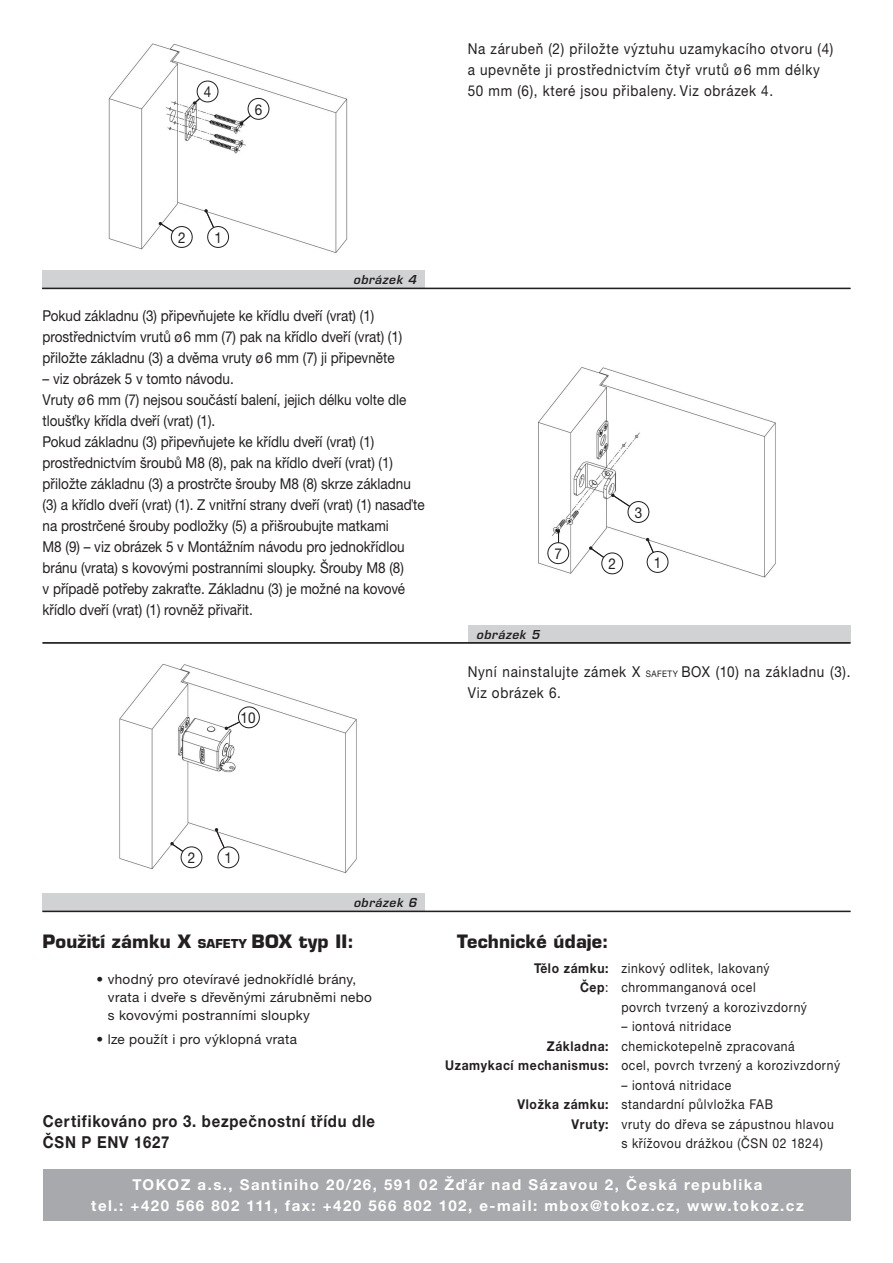
<style>
.page{position:relative;width:893px;height:1263px;background:#fff}
.page>*{position:absolute;margin:0;border:0;box-sizing:border-box;transform-origin:0 0}
.t1{font:700 18px "Eurostile LTCE";letter-spacing:.01em;color:#231f20}
.t2{font:700 16.5px "Helvetica Neue CE";letter-spacing:.05em;color:#231f20;scale:.9 1}
.t3{font:15px/21px "Helvetica Neue CE";color:#231f20;scale:.9 1}
.t4{font:15px/21px "Helvetica Neue CE";letter-spacing:.05em;color:#231f20;scale:.9 1}
.t5{font:700 15px "Helvetica Neue CE";letter-spacing:.1em;color:#fff}
.t6{font:13.5px "Helvetica Neue CE";letter-spacing:.05em;color:#231f20;scale:.9 1}
.t7{font:13.5px "Helvetica Neue CE";letter-spacing:.025em;color:#231f20}
.t8{font:700 13.5px "Helvetica Neue CE";letter-spacing:.05em;color:#231f20;scale:.9 1}
.t9{font:italic 600 12px "Eurostile LTCE";letter-spacing:.05em;color:#231f20}
.s1{font-size:9px}
.s2{font-size:12px}
.s3{font-weight:400}
</style>
<div class="page">
<img style="left:119px;top:664px;width:238px;height:209px">
<div style="left:468px;top:625px;width:382px;height:17px;background:#d1d2d4"></div>
<hr style="left:43px;top:642px;width:807px;height:2px;background:#231f20">
<img style="left:94px;top:43px;width:259px;height:228px">
<img style="left:538px;top:367px;width:238px;height:211px">
<div style="left:43px;top:894px;width:382px;height:17px;background:#d1d2d4"></div>
<hr style="left:43px;top:911px;width:807px;height:1px;background:#231f20">
<div style="left:43px;top:1169px;width:808px;height:51px;background:#a8a9ad"></div>
<div style="left:42px;top:271px;width:383px;height:17px;background:#d1d2d4"></div>
<hr style="left:42px;top:288px;width:808px;height:1px;background:#231f20">
<svg style="left:204px;top:209px;width:14px;height:28px"></svg>
<svg style="left:159px;top:222px;width:23px;height:15px"></svg>
<div style="left:197px;top:81px;width:21px;height:21px;background:#fff;border-radius:50%"></div>
<div style="left:197px;top:81px;width:21px;height:21px;border:1px solid #231f20;border-radius:50%"></div>
<div style="left:208px;top:227px;width:21px;height:20px;background:#fff;border-radius:50%"></div>
<div style="left:207px;top:226px;width:22px;height:22px;border:1px solid #231f20;border-radius:50%"></div>
<div style="left:171px;top:227px;width:21px;height:20px;background:#fff;border-radius:50%"></div>
<div style="left:171px;top:226px;width:21px;height:22px;border:1px solid #231f20;border-radius:50%"></div>
<div style="left:602px;top:553px;width:21px;height:21px;background:#fff;border-radius:50%"></div>
<div style="left:602px;top:553px;width:21px;height:21px;border:1px solid #231f20;border-radius:50%"></div>
<svg style="left:646px;top:538px;width:12px;height:24px"></svg>
<svg style="left:557px;top:529px;width:3px;height:13px"></svg>
<div style="left:548px;top:543px;width:21px;height:21px;background:#fff;border-radius:50%"></div>
<div style="left:548px;top:542px;width:21px;height:22px;border:1px solid #231f20;border-radius:50%"></div>
<svg style="left:193px;top:91px;width:15px;height:14px"></svg>
<svg style="left:240px;top:108px;width:19px;height:17px"></svg>
<div style="left:248px;top:98px;width:21px;height:21px;background:#fff;border-radius:50%"></div>
<div style="left:248px;top:98px;width:21px;height:21px;border:1px solid #231f20;border-radius:50%"></div>
<div style="left:647px;top:551px;width:21px;height:21px;background:#fff;border-radius:50%"></div>
<div style="left:647px;top:551px;width:21px;height:22px;border:1px solid #231f20;border-radius:50%"></div>
<svg style="left:589px;top:546px;width:24px;height:18px"></svg>
<svg style="left:611px;top:494px;width:28px;height:18px"></svg>
<div style="left:628px;top:501px;width:21px;height:21px;background:#fff;border-radius:50%"></div>
<div style="left:628px;top:501px;width:21px;height:22px;border:1px solid #231f20;border-radius:50%"></div>
<svg style="left:170px;top:842px;width:22px;height:16px"></svg>
<div style="left:181px;top:847px;width:21px;height:21px;background:#fff;border-radius:50%"></div>
<div style="left:181px;top:847px;width:21px;height:21px;border:1px solid #231f20;border-radius:50%"></div>
<svg style="left:215px;top:828px;width:14px;height:29px"></svg>
<svg style="left:225px;top:717px;width:24px;height:13px"></svg>
<div style="left:238px;top:707px;width:21px;height:21px;background:#fff;border-radius:50%"></div>
<div style="left:238px;top:707px;width:22px;height:21px;border:1px solid #231f20;border-radius:50%"></div>
<div style="left:218px;top:847px;width:21px;height:21px;background:#fff;border-radius:50%"></div>
<div style="left:218px;top:847px;width:21px;height:21px;border:1px solid #231f20;border-radius:50%"></div>
<p class="t3" style="left:204px;top:82px;width:10px">4</p>
<p class="t3" style="left:255px;top:99px;width:10px">6</p>
<p class="t4" style="left:468px;top:39px;width:408px">Na zárubeň (2) přiložte výztuhu uzamykacího otvoru (4)</p>
<p class="t4" style="left:468px;top:60px;width:393px">a upevněte ji prostřednictvím čtyř vrutů ø 6 mm délky</p>
<p class="t4" style="left:468px;top:81px;width:341px">50 mm (6), které jsou přibaleny. Viz obrázek 4.</p>
<p class="t3" style="left:178px;top:227px;width:10px">2</p>
<p class="t3" style="left:214px;top:227px;width:10px">1</p>
<p class="t9" style="left:353px;top:272px;width:65px">obrázek 4</p>
<p class="t3" style="left:43px;top:306px;width:401px">Pokud základnu (3) připevňujete ke křídlu dveří (vrat) (1) prostřednictvím vrutů ø 6 mm (7) pak na křídlo dveří (vrat) (1) přiložte základnu (3) a dvěma vruty ø 6 mm (7) ji připevněte</p>
<p class="t3" style="left:43px;top:369px;width:214px">– viz obrázek 5 v tomto návodu.</p>
<p class="t3" style="left:43px;top:390px;width:406px">Vruty ø 6 mm (7) nejsou součástí balení, jejich délku volte dle tloušťky křídla dveří (vrat) (1).</p>
<p class="t3" style="left:43px;top:432px;width:426px">Pokud základnu (3) připevňujete ke křídlu dveří (vrat) (1) prostřednictvím šroubů M8 (8), pak na křídlo dveří (vrat) (1) přiložte základnu (3) a prostrčte šrouby M8 (8) skrze základnu (3) a křídlo dveří (vrat) (1). Z vnitřní strany dveří (vrat) (1) nasaďte na prostrčené šrouby podložky (5) a přišroubujte matkami<br>M8 (9) – viz obrázek 5 v Montážním návodu pro jednokřídlou bránu (vrata) s kovovými postranními sloupky. Šrouby M8 (8)<br>v případě potřeby zakraťte. Základnu (3) je možné na kovové křídlo dveří (vrat) (1) rovněž přivařit.</p>
<p class="t3" style="left:241px;top:707px;width:18px">10</p>
<p class="t3" style="left:554px;top:543px;width:10px">7</p>
<p class="t9" style="left:476px;top:627px;width:65px">obrázek 5</p>
<p class="t3" style="left:608px;top:554px;width:10px">2</p>
<p class="t3" style="left:635px;top:502px;width:10px">3</p>
<p class="t3" style="left:654px;top:552px;width:10px">1</p>
<p class="t4" style="left:468px;top:661px;width:427px">Nyní nainstalujte zámek X <span class="s1">SAFETY</span> BOX (10) na základnu (3).<br>Viz obrázek 6.</p>
<p class="t3" style="left:188px;top:847px;width:10px">2</p>
<p class="t3" style="left:225px;top:847px;width:10px">1</p>
<p class="t9" style="left:353px;top:895px;width:65px">obrázek 6</p>
<p class="t1" style="left:43px;top:930px;width:313px">Použití zámku X <span class="s2">SAFETY</span> BOX typ II:</p>
<p class="t7" style="left:97px;top:971px;width:261px">• vhodný pro otevíravé jednokřídlé brány,</p>
<p class="t7" style="left:108px;top:989px;width:266px">vrata i dveře s dřevěnými zárubněmi nebo</p>
<p class="t7" style="left:108px;top:1007px;width:203px">s kovovými postranními sloupky</p>
<p class="t7" style="left:97px;top:1031px;width:202px">• lze použít i pro výklopná vrata</p>
<p class="t2" style="left:43px;top:1111px;width:371px">Certifikováno pro 3. bezpečnostní třídu dle</p>
<p class="t2" style="left:43px;top:1132px;width:142px">ČSN P ENV 1627</p>
<p class="t1" style="left:457px;top:930px;width:153px">Technické údaje:</p>
<p class="t8" style="left:534px;top:959px;width:84px">Tělo zámku:</p>
<p class="t8" style="left:580px;top:979px;width:33px">Čep<span class="s3">:</span></p>
<p class="t8" style="left:547px;top:1037px;width:70px">Základna:</p>
<p class="t8" style="left:445px;top:1057px;width:183px">Uzamykací mechanismus:</p>
<p class="t8" style="left:518px;top:1096px;width:103px">Vložka zámku:</p>
<p class="t8" style="left:572px;top:1115px;width:43px">Vruty:</p>
<p class="t6" style="left:621px;top:960px;width:166px">zinkový odlitek, lakovaný</p>
<p class="t6" style="left:621px;top:979px;width:151px">chrommanganová ocel</p>
<p class="t6" style="left:621px;top:999px;width:208px">povrch tvrzený a korozivzdorný</p>
<p class="t6" style="left:621px;top:1018px;width:124px">– iontová nitridace</p>
<p class="t6" style="left:621px;top:1038px;width:194px">chemickotepelně zpracovaná</p>
<p class="t6" style="left:621px;top:1057px;width:245px">ocel, povrch tvrzený a korozivzdorný</p>
<p class="t6" style="left:621px;top:1077px;width:124px">– iontová nitridace</p>
<p class="t6" style="left:621px;top:1096px;width:170px">standardní půlvložka FAB</p>
<p class="t6" style="left:621px;top:1116px;width:238px">vruty do dřeva se zápustnou hlavou</p>
<p class="t6" style="left:621px;top:1135px;width:226px">s křížovou drážkou (ČSN 02 1824)</p>
<p class="t5" style="left:133px;top:1176px;width:631px">TOKOZ a.s., Santiniho 20/26, 591 02 Žďár nad Sázavou 2, Česká republika</p>
<p class="t5" style="left:91px;top:1197px;width:714px">tel.: +420 566 802 111, fax: +420 566 802 102, e-mail: mbox@tokoz.cz, www.tokoz.cz</p>
</div>
